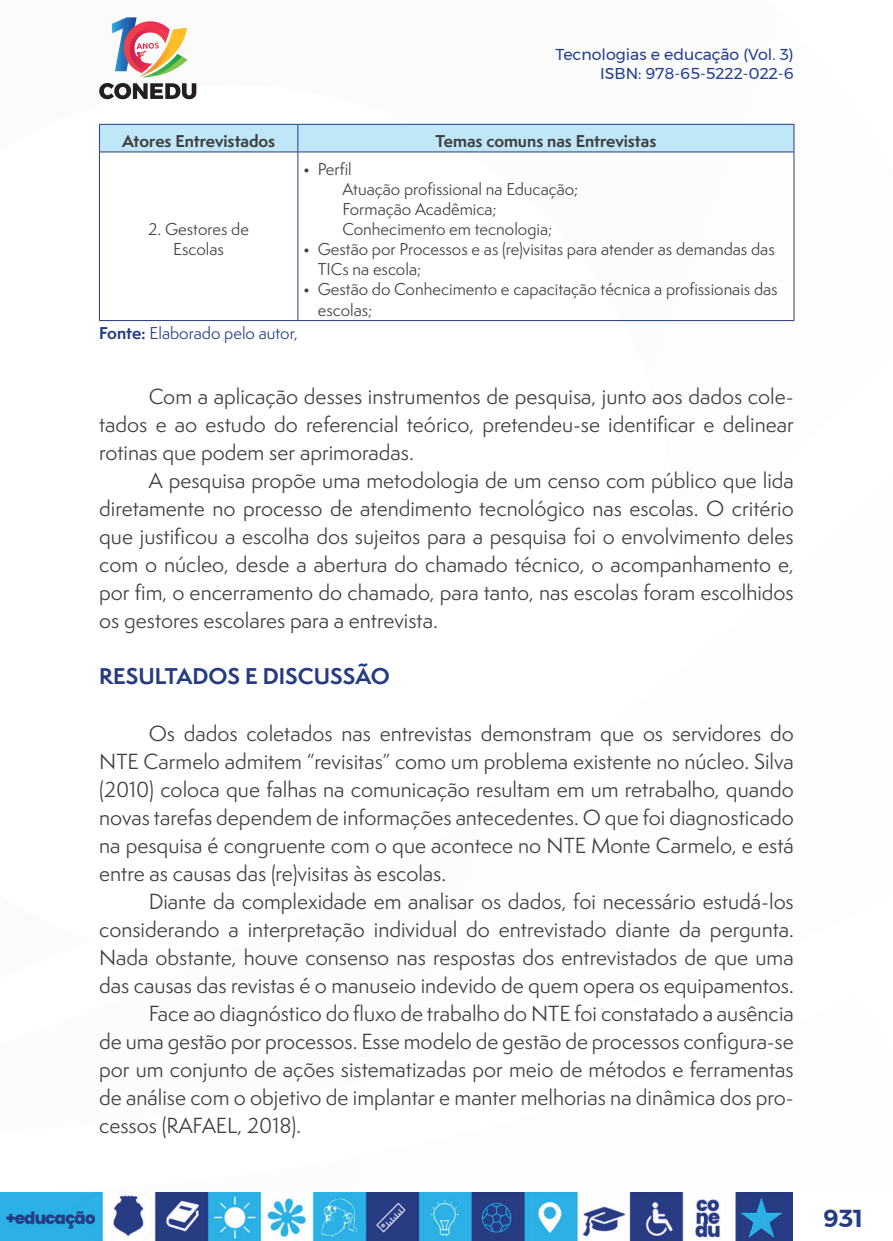
<style>
.page{position:relative;width:893px;height:1241px;background:#fff}
.page>*{position:absolute;margin:0;border:0;box-sizing:border-box;transform-origin:0 0}
.t1{font:600 24.5px "Montserrat";color:#263c82}
._8_SUBTÍTULO{font:700 21px "Semplicita Pro";color:#263c82}
._7_CORPO{font:20.12px/28px "Semplicita Pro";color:#3e3e3f;text-align:justify}
._10_TABELA{font:15.75px/20.1px "Semplicita Pro";color:#3e3e3f}
.t2{font:15.75px/18.9px "Montserrat";color:#253f8e;text-align:right}
._10_TABELA-2{font:700 15.75px "Semplicita Pro";color:#3e3e3f}
._13_FONTES{font:15.75px "Semplicita Pro";color:#263c82}
.s1{font-weight:700}
</style>
<div class="page">
<svg style="left:112px;top:17px;width:75px;height:60px"></svg>
<svg style="left:99px;top:83px;width:97px;height:16px"></svg>
<img style="left:0;top:1192px;width:793px;height:48px">
<hr style="left:794px;top:152px;width:1px;height:168px;background:#263c82">
<hr style="left:298px;top:320px;width:496px;height:1px;background:#263c82">
<svg style="left:99px;top:124px;width:696px;height:28px;background:#b6ddf0"></svg>
<hr style="left:99px;top:152px;width:199px;height:1px;background:#263c82">
<hr style="left:99px;top:152px;width:1px;height:168px;background:#263c82">
<hr style="left:298px;top:152px;width:1px;height:168px;background:#263c82">
<hr style="left:99px;top:320px;width:199px;height:1px;background:#263c82">
<hr style="left:298px;top:152px;width:496px;height:1px;background:#263c82">
<p class="t2" style="left:556px;top:45px;width:240px">Tecnologias e educação (Vol. 3)<br>ISBN: 978-65-5222-022-6</p>
<p class="_10_TABELA-2" style="left:122px;top:129px;width:155px">Atores Entrevistados</p>
<p class="_10_TABELA-2" style="left:435px;top:129px;width:222px">Temas comuns nas Entrevistas</p>
<p class="_10_TABELA" style="left:148px;top:219px;width:102px">2. Gestores de</p>
<p class="_10_TABELA" style="left:173px;top:239px;width:52px">Escolas</p>
<p class="_10_TABELA" style="left:303px;top:158px;width:51px">• Perfil</p>
<p class="_10_TABELA" style="left:343px;top:178px;width:237px">Atuação profissional na Educação;</p>
<p class="_10_TABELA" style="left:343px;top:199px;width:156px">Formação Acadêmica;</p>
<p class="_10_TABELA" style="left:343px;top:219px;width:211px">Conhecimento em tecnologia;</p>
<p class="_10_TABELA" style="left:318px;top:239px;width:458px;text-indent:-15px">• Gestão por Processos e as (re)visitas para atender as demandas das<br>TICs na escola;</p>
<p class="_10_TABELA" style="left:318px;top:279px;width:461px;text-indent:-15px">• Gestão do Conhecimento e capacitação técnica a profissionais das escolas;</p>
<p class="_13_FONTES" style="left:99px;top:322px;width:200px"><span class="s1">Fonte:</span> Elaborado pelo autor,</p>
<p class="_7_CORPO" style="left:99px;top:382px;width:696px;text-indent:50px">Com a aplicação desses instrumentos de pesquisa, junto aos dados cole&shy;tados e ao estudo do referencial teórico, pretendeu-se identificar e delinear rotinas que podem ser aprimoradas.</p>
<p class="_7_CORPO" style="left:99px;top:466px;width:696px;text-indent:50px">A pesquisa propõe uma metodologia de um censo com público que lida diretamente no processo de atendimento tecnológico nas escolas. O critério que justificou a escolha dos sujeitos para a pesquisa foi o envolvimento deles com o núcleo, desde a abertura do chamado técnico, o acompanhamento e, por fim, o encerramento do chamado, para tanto, nas escolas foram escolhidos os gestores escolares para a entrevista.</p>
<p class="_8_SUBTÍTULO" style="left:99px;top:660px;width:292px">RESULTADOS E DISCUSSÃO</p>
<p class="_7_CORPO" style="left:99px;top:718px;width:696px;text-indent:50px">Os dados coletados nas entrevistas demonstram que os servidores do NTE Carmelo admitem “revisitas” como um problema existente no núcleo. Silva (2010) coloca que falhas na comunicação resultam em um retrabalho, quando novas tarefas dependem de informações antecedentes. O que foi diagnosticado na pesquisa é congruente com o que acontece no NTE Monte Carmelo, e está entre as causas das (re)visitas às escolas.</p>
<p class="_7_CORPO" style="left:99px;top:886px;width:696px;text-indent:50px">Diante da complexidade em analisar os dados, foi necessário estudá-los considerando a interpretação individual do entrevistado diante da pergunta.<br>Nada obstante, houve consenso nas respostas dos entrevistados de que uma das causas das revistas é o manuseio indevido de quem opera os equipamentos.</p>
<p class="_7_CORPO" style="left:99px;top:998px;width:696px;text-indent:50px">Face ao diagnóstico do fluxo de trabalho do NTE foi constatado a ausência de uma gestão por processos. Esse modelo de gestão de processos configura-se por um conjunto de ações sistematizadas por meio de métodos e ferramentas de análise com o objetivo de implantar e manter melhorias na dinâmica dos pro&shy;cessos (RAFAEL, 2018).</p>
<p class="t1" style="left:823px;top:1198px;width:41px">931</p>
</div>
